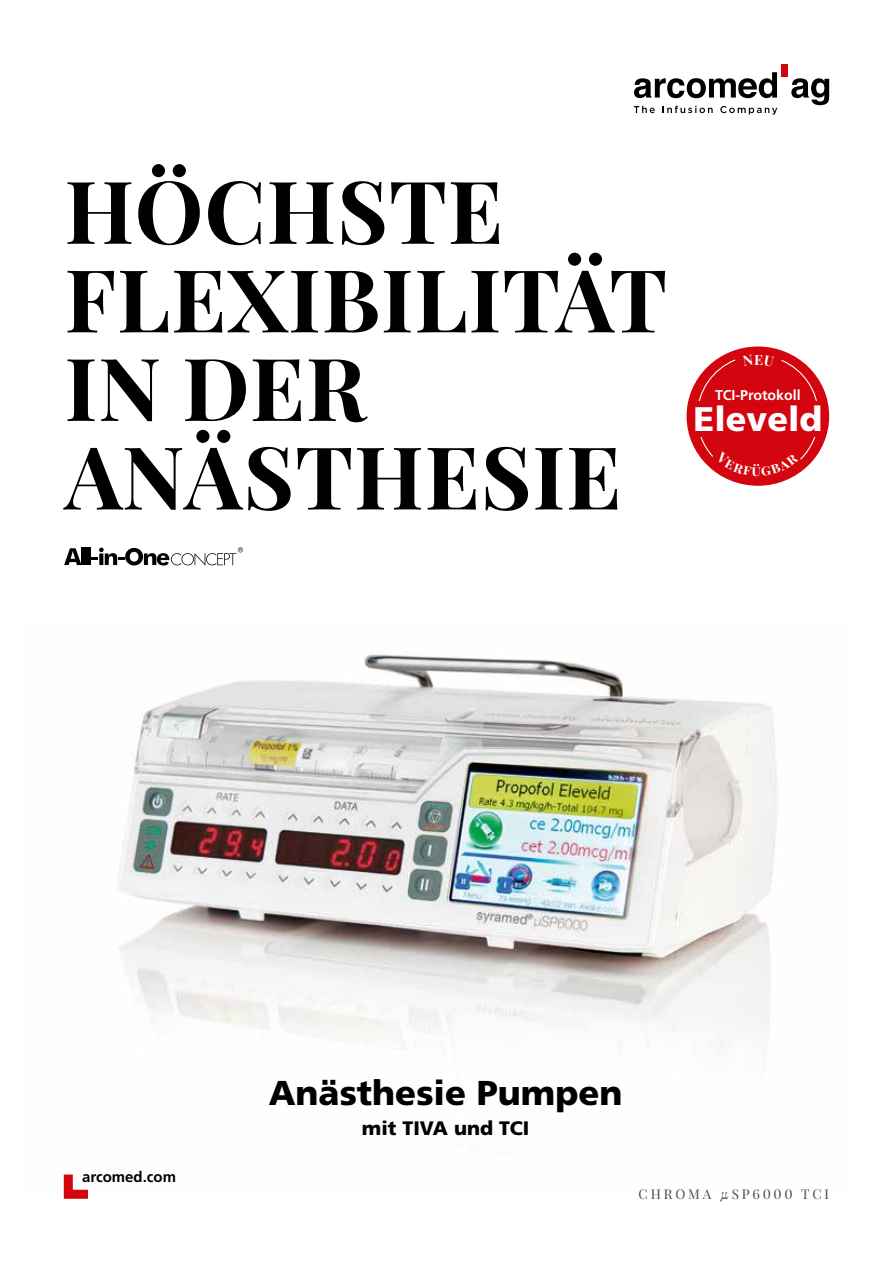
<style>
.page{position:relative;width:893px;height:1263px;background:#fff}
.page>*{position:absolute;margin:0;border:0;box-sizing:border-box;transform-origin:0 0}
.t1{font:700 87px/88.5px "Playfair Display";letter-spacing:.01em;color:#000}
.t2{font:900 34.5px "Frutiger LT Std";color:#000}
.t3{font:900 34.05px "Frutiger LT Std";color:#fff}
.t4{font:900 19.5px "Frutiger LT Std";color:#000}
.t5{font:700 15px "Frutiger LT Std";color:#000}
.t6{font:700 14.25px "Frutiger LT Std";color:#fff}
.t7{font:13.5px "Playfair Display";letter-spacing:.21em;color:#484847}
</style>
<div class="page">
<img style="left:117px;top:652px;width:661px;height:396px">
<svg style="left:63px;top:1174px;width:25px;height:25px"></svg>
<div style="left:687px;top:346px;width:142px;height:140px;background:#d3050f;border-radius:50%"></div>
<svg style="left:634px;top:72px;width:143px;height:26px"></svg>
<svg style="left:791px;top:78px;width:38px;height:27px"></svg>
<svg style="left:634px;top:106px;width:21px;height:7px"></svg>
<svg style="left:663px;top:106px;width:50px;height:7px"></svg>
<svg style="left:720px;top:106px;width:57px;height:9px"></svg>
<div style="left:781px;top:64px;width:6px;height:12px;background:#d3050f"></div>
<svg style="left:64px;top:548px;width:17px;height:17px"></svg>
<hr style="left:81px;top:547px;width:4px;height:18px;background:#000">
<hr style="left:87px;top:547px;width:4px;height:18px;background:#000">
<svg style="left:92px;top:547px;width:151px;height:19px"></svg>
<svg style="left:696px;top:355px;width:124px;height:121px"></svg>
<p class="t1" style="left:65px;top:167px;width:604px">HÖCHSTE<br>FLEXIBILITÄT<br>IN DER<br>ANÄSTHESIE</p>
<p class="t6" style="left:715px;top:386px;width:87px">TCI-Protokoll</p>
<p class="t3" style="left:693px;top:399px;width:130px">Eleveld</p>
<p class="t5" style="left:82px;top:1168px;width:95px">arcomed.com</p>
<p class="t2" style="left:269px;top:1072px;width:355px">Anästhesie Pumpen</p>
<p class="t4" style="left:362px;top:1116px;width:169px">mit TIVA und TCI</p>
<p class="t7" style="left:639px;top:1186px;width:192px">CHROMA μSP6000 TCI</p>
</div>
